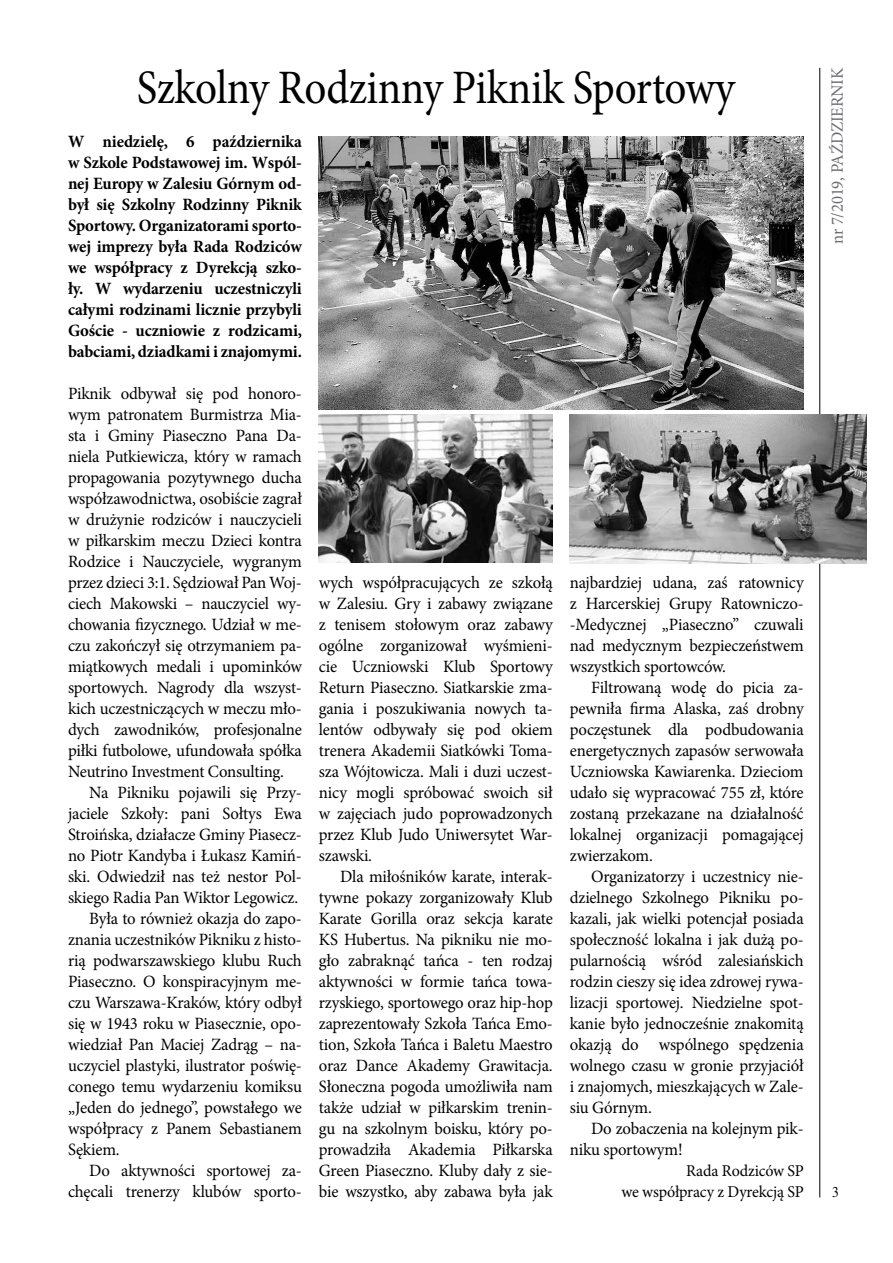
<style>
.page{position:relative;width:893px;height:1263px;background:#fff}
.page>*{position:absolute;margin:0;border:0;box-sizing:border-box;transform-origin:0 0}
.t1{font:48px "Minion Pro";letter-spacing:-.01em;color:#000;scale:.9 1}
.t2{font:17.25px/21px "Minion Pro";letter-spacing:-.01em;color:#000;text-align:justify}
.t3{font:700 17.25px/21px "Minion Pro";letter-spacing:-.01em;color:#000;text-align:justify}
.t4{font:17.25px "Minion Pro";letter-spacing:-.01em;color:#6d6e71}
.t5{font:16.5px/21px "Minion Pro";letter-spacing:-.01em;color:#000;text-align:right}
.t6{font:15px "Times CE Medium";color:#000;scale:.9 1}
</style>
<div class="page">
<hr style="left:819px;top:68px;width:1px;height:1129px;background:#000">
<img style="left:319px;top:137px;width:485px;height:272px">
<img style="left:319px;top:415px;width:234px;height:148px">
<img style="left:570px;top:415px;width:296px;height:148px">
<h1 class="t1" style="left:137px;top:55px;width:666px">Szkolny Rodzinny Piknik Sportowy</h1>
<p class="t3" style="left:68px;top:131px;width:235px">W niedzielę, 6 października w Szkole Podstawowej im. Wspól&shy;nej Europy w Zalesiu Górnym od&shy;był się Szkolny Rodzinny Piknik Sportowy. Organizatorami sporto&shy;wej imprezy była Rada Rodziców we współpracy z Dyrekcją szko&shy;ły. W wydarzeniu uczestniczyli całymi rodzinami licznie przybyli Goście - uczniowie z rodzicami, babciami, dziadkami i znajomymi.</p>
<p class="t2" style="left:68px;top:383px;width:235px">Piknik odbywał się pod honoro&shy;wym patronatem Burmistrza Mia&shy;sta i Gminy Piaseczno Pana Da&shy;niela Putkiewicza, który w ramach propagowania pozytywnego ducha współzawodnictwa, osobiście zagrał w drużynie rodziców i nauczycieli w piłkarskim meczu Dzieci kontra Rodzice i Nauczyciele, wygranym przez dzieci 3:1. Sędziował Pan Woj&shy;ciech Makowski – nauczyciel wy&shy;chowania fizycznego. Udział w me&shy;czu zakończył się otrzymaniem pa&shy;miątkowych medali i upominków sportowych. Nagrody dla wszyst&shy;kich uczestniczących w meczu mło&shy;dych zawodników, profesjonalne piłki futbolowe, ufundowała spółka Neutrino Investment Consulting.</p>
<p class="t2" style="left:89px;top:782px;width:214px">Na Pikniku pojawili się Przy-</p>
<p class="t2" style="left:68px;top:803px;width:235px">jaciele Szkoły: pani Sołtys Ewa</p>
<p class="t2" style="left:68px;top:824px;width:235px">Stroińska, działacze Gminy Piasecz-</p>
<p class="t2" style="left:68px;top:845px;width:235px">no Piotr Kandyba i Łukasz Kamiń-</p>
<p class="t2" style="left:68px;top:866px;width:235px">ski. Odwiedził nas też nestor Pol-</p>
<p class="t2" style="left:68px;top:887px;width:232px">skiego Radia Pan Wiktor Legowicz.</p>
<p class="t2" style="left:89px;top:908px;width:214px">Była to również okazja do zapo-</p>
<p class="t2" style="left:68px;top:929px;width:235px">znania uczestników Pikniku z histo-</p>
<p class="t2" style="left:68px;top:950px;width:235px">rią podwarszawskiego klubu Ruch</p>
<p class="t2" style="left:68px;top:971px;width:235px">Piaseczno. O konspiracyjnym me-</p>
<p class="t2" style="left:68px;top:992px;width:235px">czu Warszawa-Kraków, który odbył</p>
<p class="t2" style="left:68px;top:1013px;width:235px">się w 1943 roku w Piasecznie, opo-</p>
<p class="t2" style="left:68px;top:1034px;width:235px">wiedział Pan Maciej Zadrąg – na-</p>
<p class="t2" style="left:68px;top:1055px;width:235px">uczyciel plastyki, ilustrator poświę-</p>
<p class="t2" style="left:68px;top:1076px;width:235px">conego temu wydarzeniu komiksu</p>
<p class="t2" style="left:68px;top:1097px;width:235px">„Jeden do jednego”, powstałego we</p>
<p class="t2" style="left:68px;top:1118px;width:235px">współpracy z Panem Sebastianem</p>
<p class="t2" style="left:68px;top:1139px;width:53px">Sękiem.</p>
<p class="t2" style="left:89px;top:1160px;width:214px">Do aktywności sportowej za-</p>
<p class="t2" style="left:68px;top:1181px;width:235px">chęcali trenerzy klubów sporto-</p>
<p class="t2" style="left:319px;top:572px;width:235px">wych współpracujących ze szkołą w Zalesiu. Gry i zabawy związane z tenisem stołowym oraz zabawy ogólne zorganizował wyśmieni&shy;cie Uczniowski Klub Sportowy Return Piaseczno. Siatkarskie zma&shy;gania i poszukiwania nowych ta&shy;lentów odbywały się pod okiem trenera Akademii Siatkówki Toma&shy;sza Wójtowicza. Mali i duzi uczest&shy;nicy mogli spróbować swoich sił w zajęciach judo poprowadzonych przez Klub Judo Uniwersytet War&shy;szawski.</p>
<p class="t2" style="left:319px;top:866px;width:235px;text-indent:21px">Dla miłośników karate, interak&shy;tywne pokazy zorganizowały Klub Karate Gorilla oraz sekcja karate KS Hubertus. Na pikniku nie mo&shy;gło zabraknąć tańca - ten rodzaj aktywności w formie tańca towa&shy;rzyskiego, sportowego oraz hip-hop zaprezentowały Szkoła Tańca Emo&shy;tion, Szkoła Tańca i Baletu Maestro oraz Dance Akademy Grawitacja.<br>Słoneczna pogoda umożliwiła nam także udział w piłkarskim trenin&shy;gu na szkolnym boisku, który po&shy;prowadziła Akademia Piłkarska Green Piaseczno. Kluby dały z sie&shy;bie wszystko, aby zabawa była jak</p>
<p class="t2" style="left:570px;top:572px;width:235px">najbardziej udana, zaś ratownicy z Harcerskiej Grupy Ratowniczo--Medycznej „Piaseczno” czuwali nad medycznym bezpieczeństwem wszystkich sportowców.</p>
<p class="t2" style="left:570px;top:677px;width:235px;text-indent:21px">Filtrowaną wodę do picia za&shy;pewniła firma Alaska, zaś drobny poczęstunek dla podbudowania energetycznych zapasów serwowała Uczniowska Kawiarenka. Dzieciom udało się wypracować 755 zł, które zostaną przekazane na działalność lokalnej organizacji pomagającej zwierzakom.</p>
<p class="t2" style="left:570px;top:866px;width:235px;text-indent:21px">Organizatorzy i uczestnicy nie&shy;dzielnego Szkolnego Pikniku po&shy;kazali, jak wielki potencjał posiada społeczność lokalna i jak dużą po&shy;pularnością wśród zalesiańskich rodzin cieszy się idea zdrowej rywa&shy;lizacji sportowej. Niedzielne spot&shy;kanie było jednocześnie znakomitą okazją do wspólnego spędzenia wolnego czasu w gronie przyjaciół i znajomych, mieszkających w Zale&shy;siu Górnym.</p>
<p class="t2" style="left:570px;top:1118px;width:235px;text-indent:21px">Do zobaczenia na kolejnym pik&shy;niku sportowym!</p>
<p class="t5" style="left:621px;top:1160px;width:184px">Rada Rodziców SP<br>we współpracy z Dyrekcją SP</p>
<p class="t4" style="left:826px;top:244px;width:177px;rotate:-90deg">nr 7/2019, PAŹDZIERNIK</p>
<p class="t6" style="left:832px;top:1183px;width:9px">3</p>
</div>
